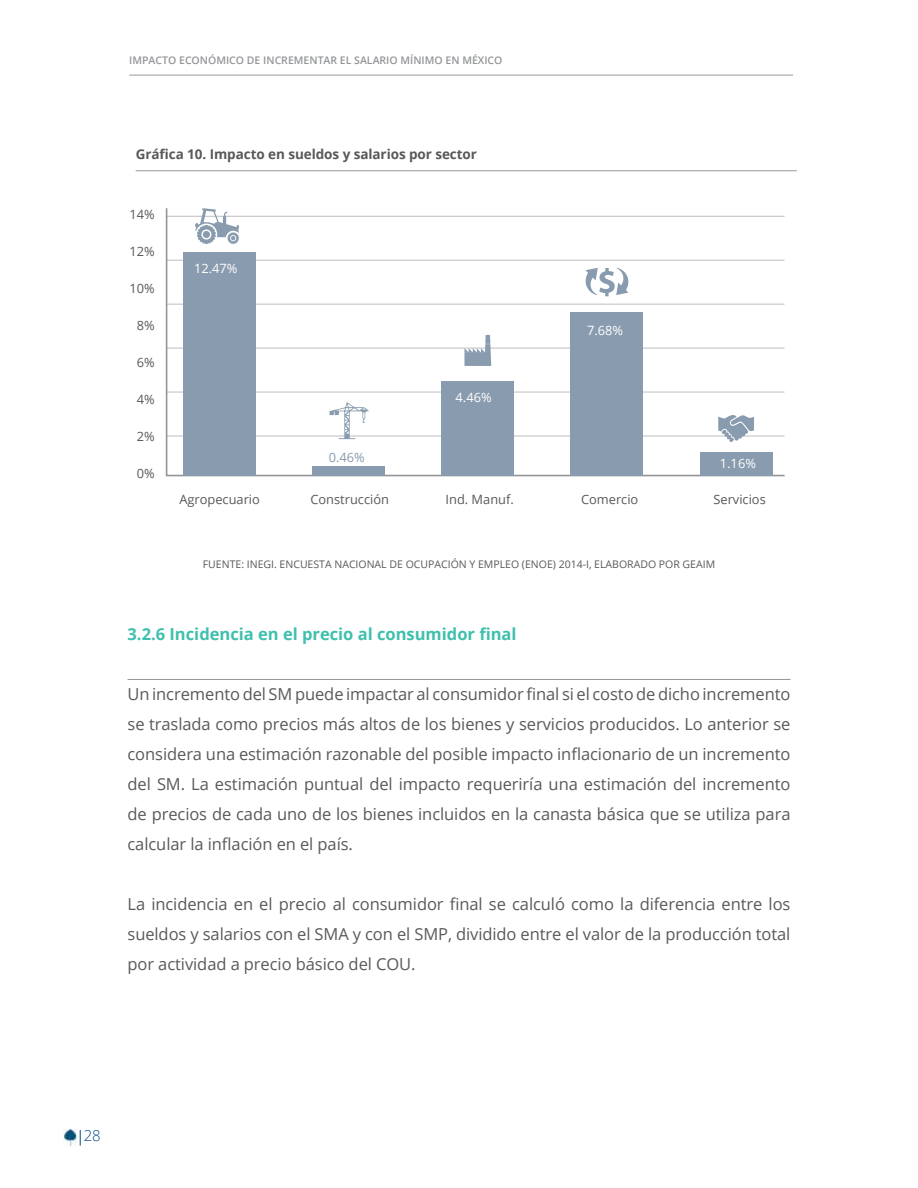
<style>
.page{position:relative;width:918px;height:1188px;background:#fff}
.page>*{position:absolute;margin:0;border:0;box-sizing:border-box;transform-origin:0 0}
.t1{font:16.5px/30px "Open Sans";letter-spacing:-.005em;color:#58595b;text-align:justify}
.t2{font:700 16.5px "Open Sans";color:#3fbfad}
.t3{font:300 15px "Open Sans";color:#0a4c88}
.t4{font:700 13.5px "Open Sans";letter-spacing:-.005em;color:#58595b}
.t5{font:12.9px "Open Sans";color:#58595b}
.t6{font:12.9px "Open Sans";color:#fff}
.t7{font:12.9px "Open Sans";color:#899bae}
.t8{font:10.5px "Open Sans";color:#58595b}
.t9{font:600 10.5px "Open Sans";color:#939598}
</style>
<div class="page">
<img style="left:64px;top:1130px;width:13px;height:16px">
<svg style="left:80px;top:1130px;width:1px;height:16px"></svg>
<hr style="left:129px;top:75px;width:664px;height:1px;background:#95979a">
<hr style="left:136px;top:171px;width:661px;height:1px;background:#95979a">
<svg style="left:165px;top:208px;width:620px;height:269px"></svg>
<div style="left:183px;top:252px;width:73px;height:224px;background:#899bae"></div>
<div style="left:312px;top:466px;width:73px;height:10px;background:#899bae"></div>
<div style="left:441px;top:381px;width:73px;height:95px;background:#899bae"></div>
<div style="left:571px;top:312px;width:72px;height:164px;background:#899bae"></div>
<div style="left:700px;top:452px;width:73px;height:24px;background:#899bae"></div>
<svg style="left:195px;top:208px;width:44px;height:36px"></svg>
<svg style="left:330px;top:402px;width:39px;height:37px"></svg>
<svg style="left:464px;top:335px;width:27px;height:31px"></svg>
<svg style="left:585px;top:268px;width:44px;height:28px"></svg>
<svg style="left:718px;top:415px;width:36px;height:27px"></svg>
<hr style="left:128px;top:679px;width:662px;height:1px;background:#95979a">
<p class="t9" style="left:129px;top:53px;width:375px">IMPACTO ECONÓMICO DE INCREMENTAR EL SALARIO MÍNIMO EN MÉXICO</p>
<p class="t4" style="left:136px;top:145px;width:343px">Gráfica 10. Impacto en sueldos y salarios por sector</p>
<p class="t5" style="left:130px;top:206px;width:27px">14%</p>
<p class="t5" style="left:130px;top:243px;width:27px">12%</p>
<p class="t5" style="left:130px;top:280px;width:27px">10%</p>
<p class="t5" style="left:137px;top:317px;width:19px">8%</p>
<p class="t5" style="left:137px;top:354px;width:19px">6%</p>
<p class="t5" style="left:137px;top:390px;width:19px">4%</p>
<p class="t5" style="left:137px;top:427px;width:19px">2%</p>
<p class="t5" style="left:137px;top:464px;width:19px">0%</p>
<p class="t6" style="left:194px;top:259px;width:45px">12.47%</p>
<p class="t7" style="left:329px;top:448px;width:37px">0.46%</p>
<p class="t6" style="left:456px;top:389px;width:37px">4.46%</p>
<p class="t6" style="left:587px;top:321px;width:37px">7.68%</p>
<p class="t6" style="left:720px;top:455px;width:37px">1.16%</p>
<p class="t5" style="left:179px;top:491px;width:82px">Agropecuario</p>
<p class="t5" style="left:310px;top:491px;width:80px">Construcción</p>
<p class="t5" style="left:446px;top:491px;width:70px">Ind. Manuf.</p>
<p class="t5" style="left:581px;top:491px;width:59px">Comercio</p>
<p class="t5" style="left:713px;top:491px;width:54px">Servicios</p>
<p class="t8" style="left:203px;top:557px;width:514px">FUENTE: INEGI. ENCUESTA NACIONAL DE OCUPACIÓN Y EMPLEO (ENOE) 2014-I, ELABORADO POR GEAIM</p>
<p class="t2" style="left:128px;top:622px;width:391px">3.2.6 Incidencia en el precio al consumidor final</p>
<p class="t1" style="left:128px;top:679px;width:664px">Un incremento del SM puede impactar al consumidor final si el costo de dicho incremento se traslada como precios más altos de los bienes y servicios producidos. Lo anterior se considera una estimación razonable del posible impacto inflacionario de un incremento del SM. La estimación puntual del impacto requeriría una estimación del incremento de precios de cada uno de los bienes incluidos en la canasta básica que se utiliza para calcular la inflación en el país.</p>
<p class="t1" style="left:128px;top:889px;width:664px">La incidencia en el precio al consumidor final se calculó como la diferencia entre los sueldos y salarios con el SMA y con el SMP, dividido entre el valor de la producción total por actividad a precio básico del COU.</p>
<p class="t3" style="left:84px;top:1126px;width:19px">28</p>
</div>
